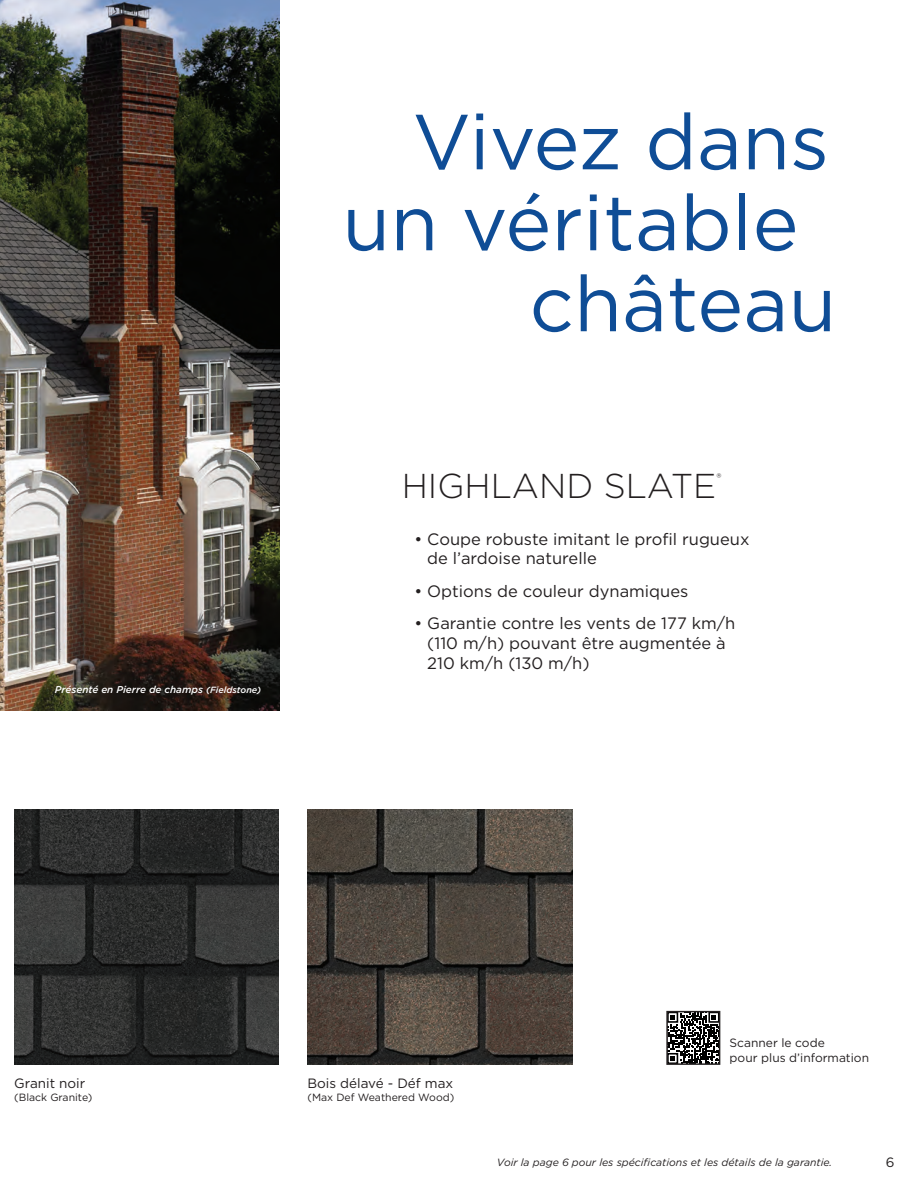
<style>
.page{position:relative;width:918px;height:1188px;background:#fff}
.page>*{position:absolute;margin:0;border:0;box-sizing:border-box;transform-origin:0 0}
.Page_Headline_75pt{font:78px "Gotham";color:#0f4d96}
.t1{font:300 34.5px "Gotham";color:#231f20}
.t2{font:16.5px/19.8px "Gotham";color:#231f20}
.Caption_Swatch_Image{font:13.5px "Gotham";color:#231f20}
.t3{font:300 12.15px "Gotham";color:#231f20}
.Ratings_Intro{font:12px/14.4px "Gotham";color:#231f20}
.t4{font:italic 10.5px "Gotham";color:#231f20}
.Caption_Swatch_Image-2{font:10.5px "Gotham";color:#231f20}
.t5{font:italic 500 9.9px "Gotham";color:#fff}
.s1{font-size:9px}
</style>
<div class="page">
<img style="left:14px;top:809px;width:265px;height:256px">
<img style="left:307px;top:809px;width:265px;height:256px">
<svg style="left:669px;top:1014px;width:48px;height:48px"></svg>
<div style="left:666px;top:1011px;width:54px;height:54px;border:2px solid #231f20"></div>
<img style="left:0;top:0;width:280px;height:711px">
<p class="t5" style="left:55px;top:683px;width:208px">Présenté en Pierre de champs <span class="s1">(Fieldstone)</span></p>
<p class="Page_Headline_75pt" style="left:412px;top:92px;width:418px">Vivez dans</p>
<p class="Page_Headline_75pt" style="left:342px;top:173px;width:458px">un véritable</p>
<p class="Page_Headline_75pt" style="left:529px;top:254px;width:309px">château</p>
<p class="t1" style="left:402px;top:464px;width:316px">HIGHLAND SLATE</p>
<p class="t3" style="left:716px;top:470px;width:7px">®</p>
<p class="t2" style="left:427px;top:528px;width:324px;text-indent:-13px">• Coupe robuste imitant le profil rugueux de l’ardoise naturelle</p>
<p class="t2" style="left:415px;top:581px;width:275px">• Options de couleur dynamiques</p>
<p class="t2" style="left:427px;top:613px;width:310px;text-indent:-13px">• Garantie contre les vents de 177 km/h (110 m/h) pouvant être augmentée à<br>210 km/h (130 m/h)</p>
<p class="Caption_Swatch_Image" style="left:14px;top:1075px;width:72px">Granit noir</p>
<p class="Caption_Swatch_Image-2" style="left:14px;top:1090px;width:80px">(Black Granite)</p>
<p class="Caption_Swatch_Image" style="left:307px;top:1075px;width:147px">Bois délavé - Déf max</p>
<p class="Caption_Swatch_Image-2" style="left:307px;top:1090px;width:148px">(Max Def Weathered Wood)</p>
<p class="Ratings_Intro" style="left:730px;top:1036px;width:141px">Scanner le code<br>pour plus d’information</p>
<p class="t4" style="left:497px;top:1156px;width:337px">Voir la page 6 pour les spécifications et les détails de la garantie.</p>
<p class="Caption_Swatch_Image" style="left:886px;top:1153px;width:10px">6</p>
</div>
